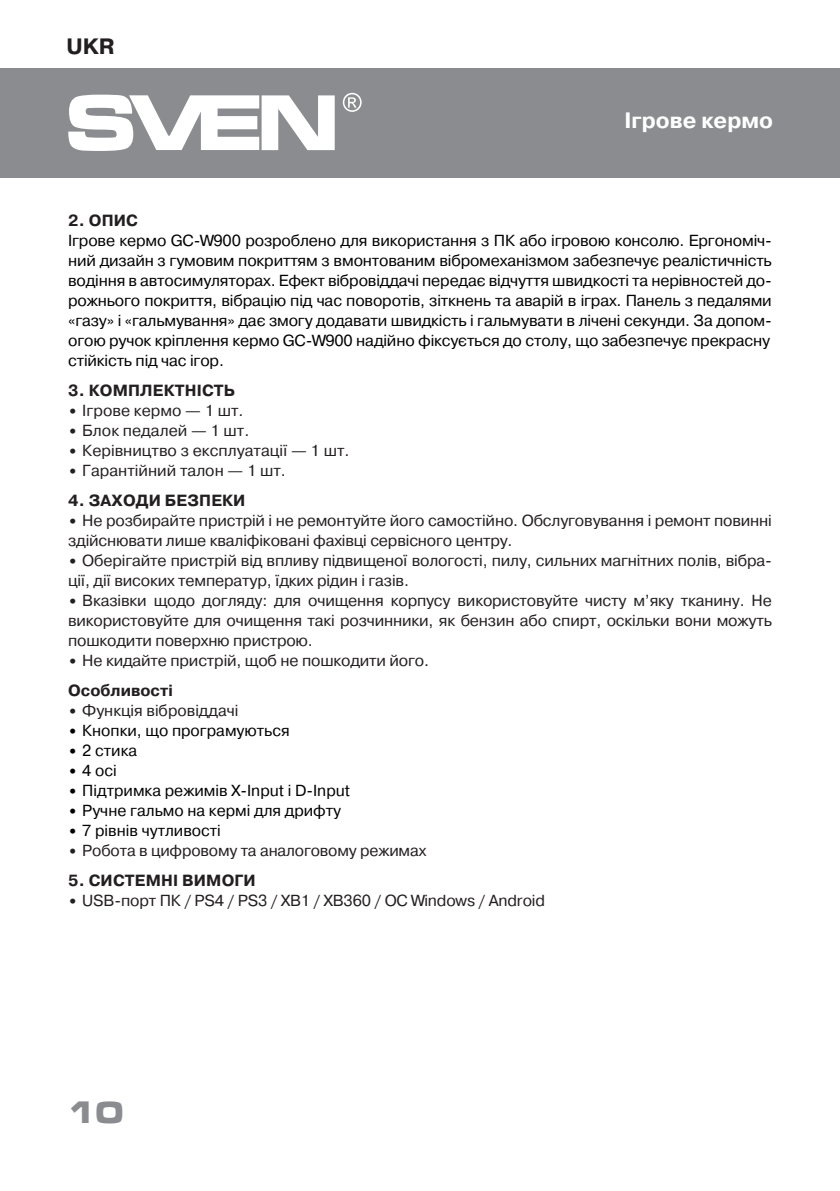
<style>
.page{position:relative;width:840px;height:1191px;background:#fff}
.page>*{position:absolute;margin:0;border:0;box-sizing:border-box;transform-origin:0 0}
.t1{font:700 30px "Micra";color:#8a8c8f}
.t2{font:700 22.2px "Pragmatica";color:#fff}
.t3{font:700 22.2px "Pragmatica";color:#231f20}
.t4{font:700 16.2px "Pragmatica";letter-spacing:.01em;color:#231f20}
.t5{font:16px/20px "Pragmatica";letter-spacing:-.01em;color:#231f20}
.t6{font:16px/20px "Pragmatica";letter-spacing:-.01em;color:#000}
.s1{font-weight:700;font-size:14px}
</style>
<div class="page">
<div style="left:0;top:68px;width:839px;height:109px;background:#8a8c8f"></div>
<svg style="left:68px;top:95px;width:266px;height:56px"></svg>
<svg style="left:342px;top:93px;width:19px;height:19px"></svg>
<h2 class="t3" style="left:66px;top:32px;width:50px">UKR</h2>
<h2 class="t2" style="left:624px;top:106px;width:150px">Ігрове кермо</h2>
<p class="t4" style="left:68px;top:210px;width:71px">2. ОПИС</p>
<p class="t6" style="left:68px;top:231px;width:705px">Ігрове кермо GC-W900 розроблено для використання з ПК або ігровою консолю. Ергономіч&shy;ний дизайн з гумовим покриттям з вмонтованим вібромеханізмом забезпечує реалістичність водіння в автосимуляторах. Ефект вібровіддачі передає відчуття швидкості та нерівностей до&shy;рожнього покриття, вібрацію під час поворотів, зіткнень та аварій в іграх. Панель з педалями «газу» і «гальмування» дає змогу додавати швидкість і гальмувати в лічені секунди. За допом&shy;огою ручок кріплення кермо GC-W900 надійно фіксується до столу, що забезпечує прекрасну стійкість під час ігор.</p>
<p class="t4" style="left:68px;top:380px;width:168px">3. КОМПЛЕКТНІСТЬ</p>
<p class="t5" style="left:68px;top:401px;width:177px"><span class="s1">•</span> Ігрове кермо — 1 шт.</p>
<p class="t5" style="left:68px;top:421px;width:183px"><span class="s1">•</span> Блок педалей — 1 шт.</p>
<p class="t5" style="left:68px;top:441px;width:283px"><span class="s1">•</span> Керівництво з експлуатації — 1 шт.</p>
<p class="t5" style="left:68px;top:461px;width:219px"><span class="s1">•</span> Гарантійний талон — 1 шт.</p>
<p class="t4" style="left:68px;top:490px;width:179px">4. ЗАХОДИ БЕЗПЕКИ</p>
<p class="t5" style="left:68px;top:511px;width:704px"><span class="s1">•</span> Не розбирайте пристрій і не ремонтуйте його самостійно. Обслуговування і ремонт повинні здійснювати лише кваліфіковані фахівці сервісного центру.</p>
<p class="t5" style="left:68px;top:551px;width:705px"><span class="s1">•</span> Оберігайте пристрій від впливу підвищеної вологості, пилу, сильних магнітних полів, вібра&shy;ції, дії високих температур, їдких рідин і газів.</p>
<p class="t5" style="left:68px;top:591px;width:705px;text-align:justify"><span class="s1">•</span> Вказівки щодо догляду: для очищення корпусу використовуйте чисту м’яку тканину. Не використовуйте для очищення такі розчинники, як бензин або спирт, оскільки вони можуть пошкодити поверхню пристрою.</p>
<p class="t5" style="left:68px;top:651px;width:362px"><span class="s1">•</span> Не кидайте пристрій, щоб не пошкодити його.</p>
<p class="t4" style="left:68px;top:680px;width:106px">Особливості</p>
<p class="t5" style="left:68px;top:701px;width:172px"><span class="s1">•</span> Функція вібровіддачі</p>
<p class="t6" style="left:68px;top:721px;width:223px"><span class="s1">•</span> Кнопки, що програмуються</p>
<p class="t6" style="left:68px;top:741px;width:71px"><span class="s1">•</span> 2 стика</p>
<p class="t6" style="left:68px;top:761px;width:50px"><span class="s1">•</span> 4 осі</p>
<p class="t6" style="left:68px;top:781px;width:283px"><span class="s1">•</span> Підтримка режимів X-Input і D-Input</p>
<p class="t6" style="left:68px;top:801px;width:274px"><span class="s1">•</span> Ручне гальмо на кермі для дрифту</p>
<p class="t6" style="left:68px;top:821px;width:154px"><span class="s1">•</span> 7 рівнів чутливості</p>
<p class="t5" style="left:68px;top:841px;width:359px"><span class="s1">•</span> Робота в цифровому та аналоговому режимах</p>
<p class="t4" style="left:68px;top:870px;width:189px">5. СИСТЕМНІ ВИМОГИ</p>
<p class="t5" style="left:68px;top:891px;width:478px"><span class="s1">•</span> USB-порт ПК / PS4 / PS3 / XB1 / XB360 / ОС Windows / Android</p>
<h1 class="t1" style="left:65px;top:1096px;width:61px">10</h1>
</div>
